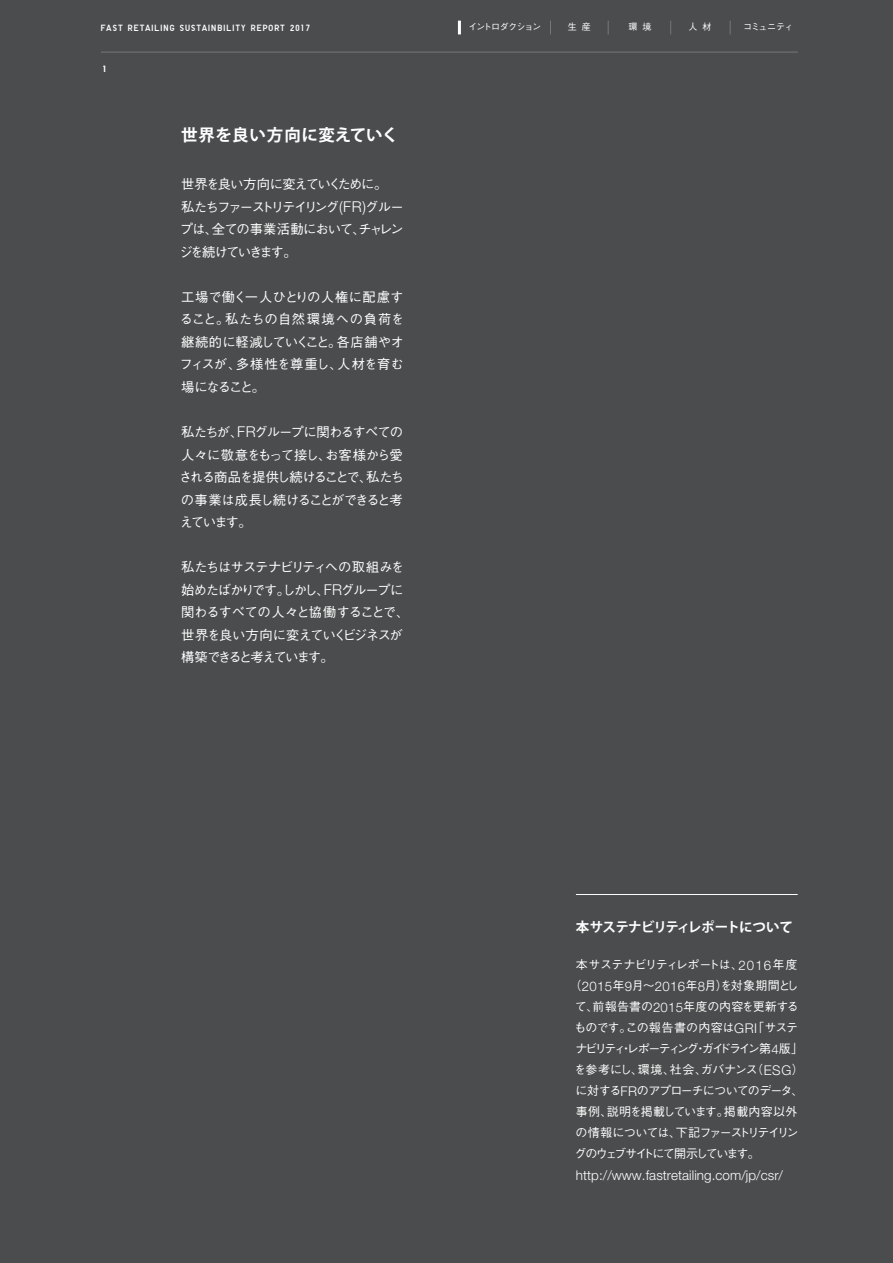
<style>
.page{position:relative;width:893px;height:1263px;background:#4b4c4d}
.page>*{position:absolute;margin:0;border:0;box-sizing:border-box;transform-origin:0 0}
.t1{font:700 16.5px "Koz Go Pro";letter-spacing:.025em;color:#fff}
.body_beginning{font:300 13.5px "Helvetica Neue LT Pro";letter-spacing:.005em;color:#fff}
.body_beginning_small{font:700 13.5px "Koz Go Pro";letter-spacing:-.045em;color:#fff}
.body_beginning-2{font:500 13.35px/22.5px "Gothic BBB Pro";letter-spacing:-.09em;color:#fff;text-align:justify}
.body_beginning-3{font:500 12px "Gothic BBB Pro";letter-spacing:-.08em;color:#fff}
.body_beginning-4{font:500 12px "Gothic BBB Pro";letter-spacing:-.03em;color:#fff}
.body_beginning-5{font:500 12px "Gothic BBB Pro";letter-spacing:-.17em;color:#fff}
.body_beginning-6{font:500 12px "Gothic BBB Pro";letter-spacing:-.025em;color:#fff}
.body_beginning-7{font:500 12px "Gothic BBB Pro";letter-spacing:-.055em;color:#fff}
.body_beginning-8{font:500 12px "Gothic BBB Pro";letter-spacing:-.01em;color:#fff}
.body_beginning-9{font:500 12px "Gothic BBB Pro";letter-spacing:-.02em;color:#fff}
.body_beginning-10{font:500 12px "Gothic BBB Pro";letter-spacing:.025em;color:#fff}
.body_beginning-11{font:500 12px "Gothic BBB Pro";letter-spacing:-.135em;color:#fff}
.t2{font:9px "Uniqlo";letter-spacing:.12em;color:#fff}
.t3{font:500 9px "Gothic BBB Pro";letter-spacing:-.075em;color:#fff}
.t4{font:500 9px "Gothic BBB Pro";letter-spacing:-.1em;color:#fff}
.t5{font:700 9px "Uniqlo";color:#fff}
.s1{font-family:"Helvetica Neue LT Pro";font-weight:300;font-size:15px}
.s2{font-family:"Helvetica Neue LT Pro";font-weight:300;font-size:13.2px}
.s3{font-family:"Helvetica Neue LT Pro";font-weight:300;font-size:13.5px}
</style>
<div class="page">
<hr style="left:576px;top:894px;width:222px;height:1px;background:#fff">
<hr style="left:101px;top:52px;width:697px;height:1px;background:#fff">
<svg style="left:550px;top:21px;width:1px;height:13px"></svg>
<svg style="left:458px;top:21px;width:3px;height:13px"></svg>
<svg style="left:608px;top:21px;width:1px;height:13px"></svg>
<svg style="left:670px;top:21px;width:1px;height:13px"></svg>
<svg style="left:730px;top:21px;width:1px;height:13px"></svg>
<p class="t2" style="left:101px;top:23px;width:211px">FAST RETAILING SUSTAINBILITY REPORT 2017</p>
<p class="t5" style="left:103px;top:64px;width:6px">1</p>
<p class="t1" style="left:181px;top:124px;width:219px">世界を良い方向に変えていく</p>
<p class="body_beginning-2" style="left:181px;top:172px;width:208px">世界を良い方向に変えていくために。</p>
<p class="body_beginning-2" style="left:179px;top:194px;width:226px">私たちファーストリテイリング<span class="s1">(FR)</span>グループは、全ての事業活動において、チャレンジを続けていきます。</p>
<p class="body_beginning-2" style="left:179px;top:284px;width:226px">工場で働く一人ひとりの人権に配慮すること。私たちの自然環境への負荷を継続的に軽減していくこと。各店舗やオフィスが、多様性を尊重し、人材を育む場になること。</p>
<p class="body_beginning-2" style="left:179px;top:419px;width:226px">私たちが、<span class="s1">FR</span>グループに関わるすべての人々に敬意をもって接し、お客様から愛される商品を提供し続けることで、私たちの事業は成長し続けることができると考えています。</p>
<p class="body_beginning-2" style="left:181px;top:554px;width:230px;text-align:left">私たちはサステナビリティへの取組みを始めたばかりです。しかし、<span class="s1">FR</span>グループに関わるすべての人々と協働することで、世界を良い方向に変えていくビジネスが構築できると考えています。</p>
<p class="t4" style="left:469px;top:19px;width:74px">イントロダクション</p>
<p class="t3" style="left:568px;top:19px;width:24px">生産</p>
<p class="t3" style="left:629px;top:19px;width:24px">環境</p>
<p class="t3" style="left:688px;top:19px;width:24px">人材</p>
<p class="t3" style="left:743px;top:19px;width:52px">コミュニティ</p>
<p class="body_beginning_small" style="left:576px;top:918px;width:218px">本サステナビリティレポートについて</p>
<p class="body_beginning-7" style="left:576px;top:955px;width:223px">本サステナビリティレポートは、<span class="s2">2016</span>年度</p>
<p class="body_beginning-4" style="left:570px;top:976px;width:231px">（<span class="s2">2015</span>年<span class="s2">9</span>月～<span class="s2">2016</span>年<span class="s2">8</span>月）を対象期間とし</p>
<p class="body_beginning-8" style="left:575px;top:997px;width:225px">て、前報告書の<span class="s2">2015</span>年度の内容を更新する</p>
<p class="body_beginning-9" style="left:574px;top:1018px;width:225px">ものです。この報告書の内容は<span class="s3">GRI</span>「サステ</p>
<p class="body_beginning-5" style="left:575px;top:1039px;width:229px">ナビリティ・レポーティング・ガイドライン第<span class="s2">4</span>版」</p>
<p class="body_beginning-6" style="left:574px;top:1060px;width:231px">を参考にし、環境、社会、ガバナンス（<span class="s3">ESG</span>）</p>
<p class="body_beginning-3" style="left:575px;top:1081px;width:230px">に対する<span class="s3">FR</span>のアプローチについてのデータ、</p>
<p class="body_beginning-10" style="left:576px;top:1102px;width:223px">事例、説明を掲載しています。掲載内容以外</p>
<p class="body_beginning-3" style="left:576px;top:1123px;width:224px">の情報については、下記ファーストリテイリン</p>
<p class="body_beginning-11" style="left:574px;top:1144px;width:187px">グのウェブサイトにて開示しています。</p>
<p class="body_beginning" style="left:576px;top:1167px;width:209px">http://www.fastretailing.com/jp/csr/</p>
</div>
